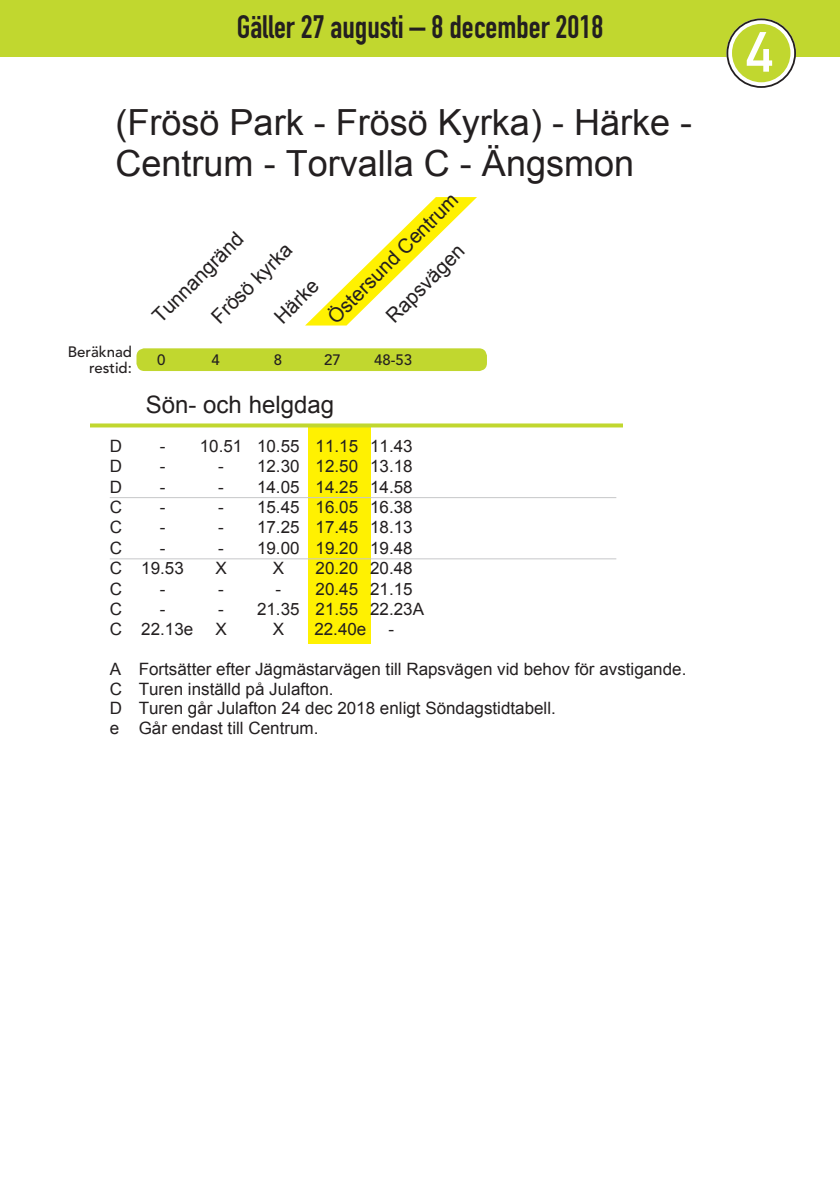
<style>
.page{position:relative;width:840px;height:1191px;background:#fff}
.page>*{position:absolute;margin:0;border:0;box-sizing:border-box;transform-origin:0 0}
.t1{font:36px/41.4px "Arial";color:#231f20}
.t2{font:32px "DIN Engschrift Std";color:#231f20}
.t3{font:24px "Arial";color:#231f20}
.t4{font:20px/42px "Arial";color:#231f20}
.t5{font:17px/19.6px "Arial";color:#231f20}
.t6{font:500 15px/16px "Avenir LT Std";color:#231f20;text-align:right}
.s1{font-size:64px;color:#fff}
</style>
<div class="page">
<div style="left:0;top:0;width:839px;height:56px;background:#c1d72f"></div>
<svg style="left:305px;top:197px;width:172px;height:128px"></svg>
<div style="left:308px;top:425px;width:62px;height:219px;background:#fff101"></div>
<svg style="left:91px;top:423px;width:531px;height:4px;fill:#c1d72f"></svg>
<hr style="left:110px;top:497px;width:506px;height:1px;background:#c6c7c9">
<hr style="left:110px;top:558px;width:506px;height:1px;background:#c6c7c9">
<div style="left:726px;top:18px;width:69px;height:70px;border:14px solid #fff;border-radius:50%"></div>
<div style="left:731px;top:24px;width:59px;height:58px;background:#c1d72f;border-radius:50%"></div>
<div style="left:726px;top:18px;width:69px;height:70px;border:2px solid #231f20;border-radius:50%"></div>
<svg style="left:746px;top:32px;width:25px;height:40px"></svg>
<div style="left:136px;top:348px;width:350px;height:23px;background:#c1d72f;border-radius:8px"></div>
<h2 class="t2" style="left:236px;top:8px;width:368px">Gäller 27 augusti – 8 december 2018</h2>
<h1 class="t1" style="left:115px;top:102px;width:578px;text-indent:-103px"><span class="s1">4</span> (Frösö Park - Frösö Kyrka) - Härke -<br>Centrum - Torvalla C - Ängsmon</h1>
<p class="t6" style="left:68px;top:344px;width:66px">Beräknad restid:</p>
<p class="t4" style="left:291px;top:280px;width:176px;line-height:37.8px;text-indent:-38px;rotate:-45deg">Härke<br>Östersund Centrum</p>
<p class="t4" style="left:170px;top:275px;width:106px;text-indent:-41px;rotate:-45deg">Tunnangränd<br>Frösö kyrka</p>
<p class="t4" style="left:374px;top:304px;width:103px;rotate:-45deg">Rapsvägen</p>
<p class="t6" style="left:157px;top:353px;width:10px">0</p>
<p class="t6" style="left:211px;top:353px;width:10px">4</p>
<p class="t6" style="left:274px;top:353px;width:10px">8</p>
<p class="t6" style="left:324px;top:353px;width:18px">27</p>
<p class="t6" style="left:374px;top:353px;width:40px">48-53</p>
<h3 class="t3" style="left:146px;top:389px;width:190px">Sön- och helgdag</h3>
<p class="t5" style="left:110px;top:436px;width:14px">D</p>
<p class="t5" style="left:160px;top:436px;width:254px">- 10.51 10.55 11.15 11.43</p>
<p class="t5" style="left:110px;top:456px;width:14px">D</p>
<p class="t5" style="left:160px;top:456px;width:7px">-</p>
<p class="t5" style="left:218px;top:456px;width:196px">- 12.30 12.50 13.18</p>
<p class="t5" style="left:110px;top:477px;width:14px">D</p>
<p class="t5" style="left:160px;top:477px;width:7px">-</p>
<p class="t5" style="left:218px;top:477px;width:196px">- 14.05 14.25 14.58</p>
<p class="t5" style="left:110px;top:497px;width:14px">C</p>
<p class="t5" style="left:160px;top:497px;width:7px">-</p>
<p class="t5" style="left:218px;top:497px;width:196px">- 15.45 16.05 16.38</p>
<p class="t5" style="left:110px;top:518px;width:14px">C</p>
<p class="t5" style="left:160px;top:518px;width:7px">-</p>
<p class="t5" style="left:218px;top:518px;width:196px">- 17.25 17.45 18.13</p>
<p class="t5" style="left:110px;top:538px;width:14px">C</p>
<p class="t5" style="left:160px;top:538px;width:7px">-</p>
<p class="t5" style="left:218px;top:538px;width:196px">- 19.00 19.20 19.48</p>
<p class="t5" style="left:110px;top:558px;width:75px">C 19.53</p>
<p class="t5" style="left:215px;top:558px;width:13px">X</p>
<p class="t5" style="left:272px;top:558px;width:13px">X</p>
<p class="t5" style="left:315px;top:558px;width:98px">20.20 20.48</p>
<p class="t5" style="left:110px;top:579px;width:14px">C</p>
<p class="t5" style="left:160px;top:579px;width:7px">-</p>
<p class="t5" style="left:218px;top:579px;width:7px">-</p>
<p class="t5" style="left:275px;top:579px;width:139px">- 20.45 21.15</p>
<p class="t5" style="left:110px;top:599px;width:14px">C</p>
<p class="t5" style="left:160px;top:599px;width:7px">-</p>
<p class="t5" style="left:218px;top:599px;width:207px">- 21.35 21.55 22.23A</p>
<p class="t5" style="left:110px;top:620px;width:85px">C 22.13e</p>
<p class="t5" style="left:215px;top:620px;width:13px">X</p>
<p class="t5" style="left:272px;top:620px;width:13px">X</p>
<p class="t5" style="left:314px;top:620px;width:53px">22.40e</p>
<p class="t5" style="left:388px;top:620px;width:7px">-</p>
<p class="t5" style="left:110px;top:659px;width:577px">A Fortsätter efter Jägmästarvägen till Rapsvägen vid behov för avstigande.<br>C Turen inställd på Julafton.<br>D Turen går Julafton 24 dec 2018 enligt Söndagstidtabell.<br>e Går endast till Centrum.</p>
</div>
